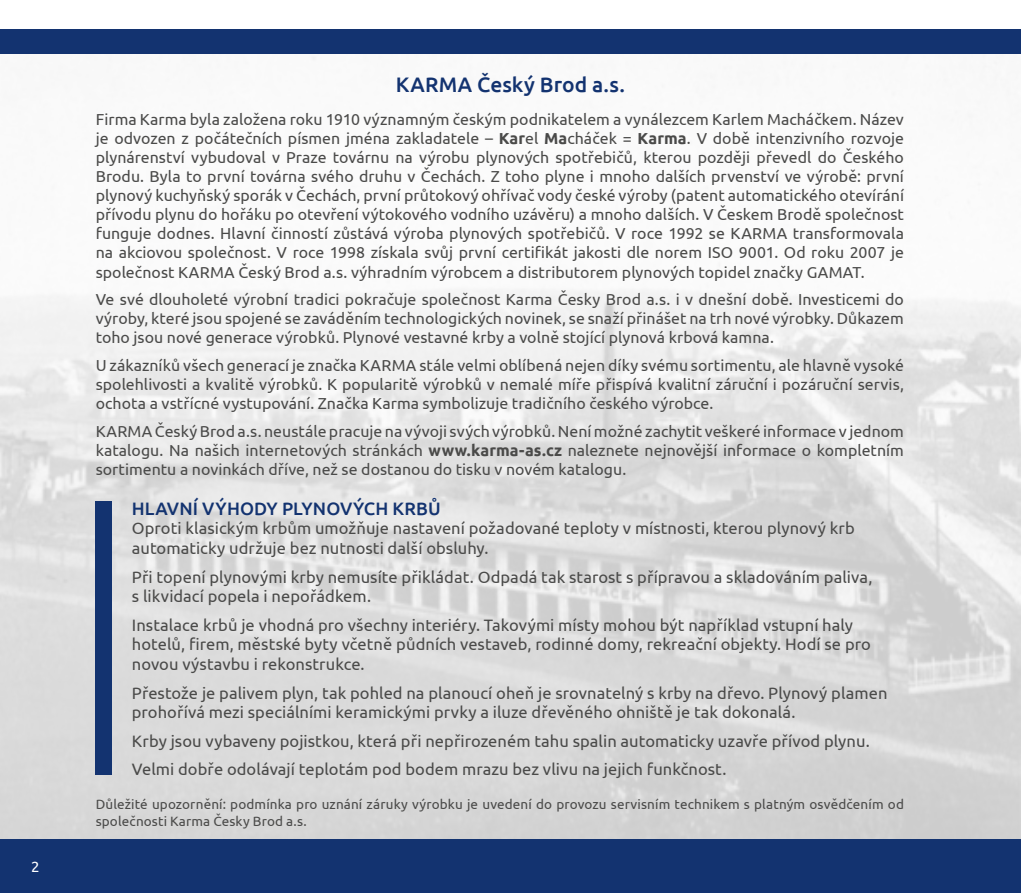
<style>
.page{position:relative;width:1021px;height:893px;background:#fff}
.page>*{position:absolute;margin:0;border:0;box-sizing:border-box;transform-origin:0 0}
.t1{font:500 21px "Ubuntu";letter-spacing:.005em;color:#133370}
.t2{font:500 18px "Ubuntu";letter-spacing:.005em;color:#133370}
.t3{font:16.5px/19.8px "Ubuntu";letter-spacing:.005em;color:#4a4a49}
.t4{font:15.9px/19px "Ubuntu";color:#4a4a49;text-align:justify}
.t5{font:15px "Ubuntu";color:#fff}
.t6{font:13.5px/16.2px "Ubuntu";letter-spacing:.01em;color:#4a4a49}
.s1{font-weight:700}
</style>
<div class="page">
<img style="left:0;top:57px;width:1020px;height:782px">
<div style="left:0;top:839px;width:1020px;height:54px;background:#133370"></div>
<div style="left:0;top:30px;width:1020px;height:24px;background:#133370"></div>
<div style="left:96px;top:501px;width:16px;height:273px;background:#133370"></div>
<p class="t5" style="left:31px;top:858px;width:10px">2</p>
<h1 class="t1" style="left:396px;top:72px;width:231px">KARMA Český Brod a.s.</h1>
<p class="t4" style="left:96px;top:109px;width:809px">Firma Karma byla založena roku 1910 významným českým podnikatelem a vynálezcem Karlem Macháčkem. Název je odvozen z počátečních písmen jména zakladatele – <span class="s1">Kar</span>el <span class="s1">Ma</span>cháček = <span class="s1">Karma</span>. V době intenzivního rozvoje plynárenství vybudoval v Praze továrnu na výrobu plynových spotřebičů, kterou později převedl do Českého Brodu. Byla to první továrna svého druhu v Čechách. Z toho plyne i mnoho dalších prvenství ve výrobě: první plynový kuchyňský sporák v Čechách, první průtokový ohřívač vody české výroby (patent automatického otevírání přívodu plynu do hořáku po otevření výtokového vodního uzávěru) a mnoho dalších. V Českem Brodě společnost funguje dodnes. Hlavní činností zůstává výroba plynových spotřebičů. V roce 1992 se KARMA transformovala na akciovou společnost. V roce 1998 získala svůj první certifikát jakosti dle norem ISO 9001. Od roku 2007 je společnost KARMA Český Brod a.s. výhradním výrobcem a distributorem plynových topidel značky GAMAT.</p>
<p class="t4" style="left:96px;top:289px;width:809px">Ve své dlouholeté výrobní tradici pokračuje společnost Karma Česky Brod a.s. i v dnešní době. Investicemi do výroby, které jsou spojené se zaváděním technologických novinek, se snaží přinášet na trh nové výrobky. Důkazem toho jsou nové generace výrobků. Plynové vestavné krby a volně stojící plynová krbová kamna.</p>
<p class="t4" style="left:96px;top:355px;width:809px">U zákazníků všech generací je značka KARMA stále velmi oblíbená nejen díky svému sortimentu, ale hlavně vysoké spolehlivosti a kvalitě výrobků. K popularitě výrobků v nemalé míře přispívá kvalitní záruční i pozáruční servis, ochota a vstřícné vystupování. Značka Karma symbolizuje tradičního českého výrobce.</p>
<p class="t4" style="left:96px;top:421px;width:809px">KARMA Český Brod a.s. neustále pracuje na vývoji svých výrobků. Není možné zachytit veškeré informace v jednom katalogu. Na našich internetových stránkách <span class="s1">www.karma‑as.cz</span> naleznete nejnovější informace o kompletním sortimentu a novinkách dříve, než se dostanou do tisku v novém katalogu.</p>
<p class="t2" style="left:132px;top:497px;width:310px">HLAVNÍ VÝHODY PLYNOVÝCH KRBŮ</p>
<p class="t3" style="left:132px;top:518px;width:724px">Oproti klasickým krbům umožňuje nastavení požadované teploty v místnosti, kterou plynový krb automaticky udržuje bez nutnosti další obsluhy.</p>
<p class="t3" style="left:132px;top:566px;width:742px">Při topení plynovými krby nemusíte přikládat. Odpadá tak starost s přípravou a skladováním paliva, s likvidací popela i nepořádkem.</p>
<p class="t3" style="left:132px;top:614px;width:740px">Instalace krbů je vhodná pro všechny interiéry. Takovými místy mohou být například vstupní haly hotelů, firem, městské byty včetně půdních vestaveb, rodinné domy, rekreační objekty. Hodí se pro novou výstavbu i rekonstrukce.</p>
<p class="t3" style="left:132px;top:682px;width:757px">Přestože je palivem plyn, tak pohled na planoucí oheň je srovnatelný s krby na dřevo. Plynový plamen prohořívá mezi speciálními keramickými prvky a iluze dřevěného ohniště je tak dokonalá.</p>
<p class="t3" style="left:132px;top:726px;width:739px;line-height:28.3px">Krby jsou vybaveny pojistkou, která při nepřirozeném tahu spalin automaticky uzavře přívod plynu.<br>Velmi dobře odolávají teplotám pod bodem mrazu bez vlivu na jejich funkčnost.</p>
<p class="t6" style="left:96px;top:796px;width:809px">Důležité upozornění: podmínka pro uznání záruky výrobku je uvedení do provozu servisním technikem s platným osvědčením od společnosti Karma Česky Brod a.s.</p>
</div>
